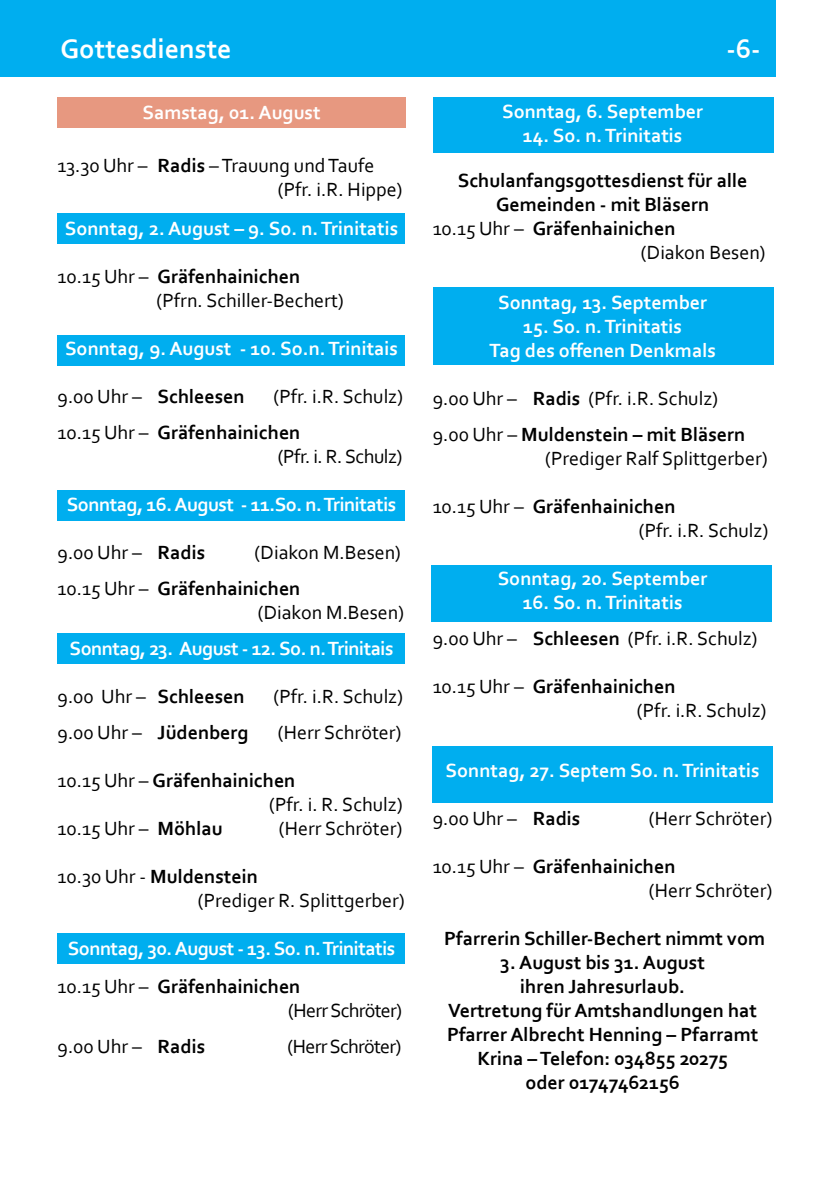
<style>
.page{position:relative;width:840px;height:1191px;background:#fff}
.page>*{position:absolute;margin:0;border:0;box-sizing:border-box;transform-origin:0 0}
.t1{font:700 28px "Corbel";color:#fff}
.Terminspale_Gottesdi{font:700 20px/24px "Corbel";color:#000;text-align:center}
.Terminspale_Gottesdi-2{font:20px/24px "Corbel";color:#000}
.Terminspale_Gottesdi-3{font:700 20px "Corbel";color:#fff}
.Terminspale_Gottesdi-4{font:700 20px "Corbel";letter-spacing:-.025em;color:#fff}
.Terminspale_Gottesdi-5{font:20px "Corbel";letter-spacing:-.035em;color:#000}
.Terminspale_Gottesdi-6{font:20px "Corbel";letter-spacing:-.025em;color:#000}
.s1{font-weight:700}
.s2{font-weight:400}
</style>
<div class="page">
<div style="left:431px;top:746px;width:341px;height:57px;background:#00aeef"></div>
<div style="left:431px;top:565px;width:340px;height:57px;background:#00aeef"></div>
<div style="left:432px;top:287px;width:341px;height:78px;background:#00aeef"></div>
<div style="left:432px;top:98px;width:341px;height:55px;background:#00aeef"></div>
<div style="left:57px;top:933px;width:348px;height:30px;background:#00aeef"></div>
<div style="left:57px;top:633px;width:348px;height:30px;background:#00aeef"></div>
<div style="left:57px;top:490px;width:348px;height:30px;background:#00aeef"></div>
<div style="left:57px;top:335px;width:348px;height:30px;background:#00aeef"></div>
<div style="left:57px;top:213px;width:348px;height:30px;background:#00aeef"></div>
<div style="left:57px;top:98px;width:348px;height:30px;background:#e79880"></div>
<div style="left:0;top:0;width:775px;height:77px;background:#00aeef"></div>
<p class="t1" style="left:60px;top:31px;width:173px">Gottesdienste</p>
<p class="t1" style="left:726px;top:31px;width:36px">-6-</p>
<p class="Terminspale_Gottesdi-3" style="left:142px;top:100px;width:179px">Samstag, 01. August</p>
<p class="Terminspale_Gottesdi-2" style="left:57px;top:153px;width:318px">13.30 Uhr – <span class="s1">Radis</span> – Trauung und Taufe</p>
<p class="Terminspale_Gottesdi-2" style="left:277px;top:177px;width:126px">(Pfr. i.R. Hippe)</p>
<p class="Terminspale_Gottesdi-3" style="left:65px;top:216px;width:335px">Sonntag, 2. August – 9. So. n. Trinitatis</p>
<p class="Terminspale_Gottesdi" style="left:57px;top:263px;width:244px"><span class="s2">10.15 Uhr –</span> Gräfenhainichen</p>
<p class="Terminspale_Gottesdi-2" style="left:156px;top:287px;width:189px">(Pfrn. Schiller-Bechert)</p>
<p class="Terminspale_Gottesdi-3" style="left:65px;top:336px;width:334px">Sonntag, 9. August - 10. So.n. Trinitais</p>
<p class="Terminspale_Gottesdi" style="left:57px;top:383px;width:188px"><span class="s2">9.00 Uhr –</span> Schleesen</p>
<p class="Terminspale_Gottesdi-2" style="left:273px;top:383px;width:131px">(Pfr. i.R. Schulz)</p>
<p class="Terminspale_Gottesdi" style="left:57px;top:419px;width:244px"><span class="s2">10.15 Uhr –</span> Gräfenhainichen</p>
<p class="Terminspale_Gottesdi-6" style="left:277px;top:444px;width:126px">(Pfr. i. R. Schulz)</p>
<p class="Terminspale_Gottesdi-4" style="left:67px;top:492px;width:331px">Sonntag, 16. August - 11.So. n. Trinitatis</p>
<p class="Terminspale_Gottesdi-2" style="left:57px;top:539px;width:149px">9.00 Uhr – <span class="s1">Radis</span></p>
<p class="Terminspale_Gottesdi-2" style="left:254px;top:539px;width:148px">(Diakon M.Besen)</p>
<p class="Terminspale_Gottesdi" style="left:57px;top:575px;width:244px"><span class="s2">10.15 Uhr –</span> Gräfenhainichen</p>
<p class="Terminspale_Gottesdi-2" style="left:257px;top:599px;width:148px">(Diakon M.Besen)</p>
<p class="Terminspale_Gottesdi-4" style="left:70px;top:636px;width:325px">Sonntag, 23. August - 12. So. n. Trinitais</p>
<p class="Terminspale_Gottesdi" style="left:57px;top:683px;width:188px"><span class="s2">9.00 Uhr –</span> Schleesen</p>
<p class="Terminspale_Gottesdi-2" style="left:273px;top:683px;width:131px">(Pfr. i.R. Schulz)</p>
<p class="Terminspale_Gottesdi" style="left:57px;top:719px;width:192px"><span class="s2">9.00 Uhr –</span> Jüdenberg</p>
<p class="Terminspale_Gottesdi-2" style="left:278px;top:719px;width:125px">(Herr Schröter)</p>
<p class="Terminspale_Gottesdi" style="left:57px;top:767px;width:239px"><span class="s2">10.15 Uhr –</span> Gräfenhainichen</p>
<p class="Terminspale_Gottesdi-2" style="left:269px;top:791px;width:135px">(Pfr. i. R. Schulz)</p>
<p class="Terminspale_Gottesdi-2" style="left:57px;top:815px;width:167px">10.15 Uhr – <span class="s1">Möhlau</span></p>
<p class="Terminspale_Gottesdi-2" style="left:278px;top:815px;width:125px">(Herr Schröter)</p>
<p class="Terminspale_Gottesdi" style="left:57px;top:863px;width:202px"><span class="s2">10.30 Uhr -</span> Muldenstein</p>
<p class="Terminspale_Gottesdi-2" style="left:197px;top:887px;width:208px">(Prediger R. Splittgerber)</p>
<p class="Terminspale_Gottesdi-4" style="left:68px;top:936px;width:329px">Sonntag, 30. August - 13. So. n. Trinitatis</p>
<p class="Terminspale_Gottesdi" style="left:57px;top:974px;width:244px"><span class="s2">10.15 Uhr –</span> Gräfenhainichen</p>
<p class="Terminspale_Gottesdi-5" style="left:288px;top:998px;width:115px">(Herr Schröter)</p>
<p class="Terminspale_Gottesdi-2" style="left:57px;top:1034px;width:149px">9.00 Uhr – <span class="s1">Radis</span></p>
<p class="Terminspale_Gottesdi-5" style="left:287px;top:1034px;width:115px">(Herr Schröter)</p>
<p class="Terminspale_Gottesdi-3" style="left:502px;top:99px;width:202px">Sonntag, 6. September</p>
<p class="Terminspale_Gottesdi-3" style="left:522px;top:123px;width:161px">14. So. n. Trinitatis</p>
<p class="Terminspale_Gottesdi" style="left:457px;top:167px;width:291px">Schulanfangsgottesdienst für alle</p>
<p class="Terminspale_Gottesdi" style="left:496px;top:191px;width:214px">Gemeinden - mit Bläsern</p>
<p class="Terminspale_Gottesdi" style="left:432px;top:215px;width:244px"><span class="s2">10.15 Uhr –</span> Gräfenhainichen</p>
<p class="Terminspale_Gottesdi-2" style="left:640px;top:239px;width:126px">(Diakon Besen)</p>
<p class="Terminspale_Gottesdi-3" style="left:498px;top:290px;width:210px">Sonntag, 13. September</p>
<p class="Terminspale_Gottesdi-3" style="left:523px;top:314px;width:160px">15. So. n. Trinitatis</p>
<p class="Terminspale_Gottesdi-3" style="left:489px;top:338px;width:228px">Tag des offenen Denkmals</p>
<p class="Terminspale_Gottesdi-2" style="left:432px;top:386px;width:287px">9.00 Uhr – <span class="s1">Radis</span> (Pfr. i.R. Schulz)</p>
<p class="Terminspale_Gottesdi" style="left:432px;top:422px;width:314px"><span class="s2">9.00 Uhr –</span> Muldenstein – mit Bläsern</p>
<p class="Terminspale_Gottesdi-2" style="left:545px;top:446px;width:224px">(Prediger Ralf Splittgerber)</p>
<p class="Terminspale_Gottesdi" style="left:432px;top:494px;width:244px"><span class="s2">10.15 Uhr –</span> Gräfenhainichen</p>
<p class="Terminspale_Gottesdi-2" style="left:638px;top:518px;width:131px">(Pfr. i.R. Schulz)</p>
<p class="Terminspale_Gottesdi-3" style="left:497px;top:566px;width:211px">Sonntag, 20. September</p>
<p class="Terminspale_Gottesdi-3" style="left:522px;top:590px;width:161px">16. So. n. Trinitatis</p>
<p class="Terminspale_Gottesdi-2" style="left:432px;top:626px;width:326px">9.00 Uhr – <span class="s1">Schleesen</span> (Pfr. i.R. Schulz)</p>
<p class="Terminspale_Gottesdi-2" style="left:636px;top:674px;width:131px;text-indent:-204px">10.15 Uhr – <span class="s1">Gräfenhainichen<br></span>(Pfr. i.R. Schulz)</p>
<p class="Terminspale_Gottesdi-3" style="left:445px;top:758px;width:315px">Sonntag, 27. Septem So. n. Trinitatis</p>
<p class="Terminspale_Gottesdi-2" style="left:432px;top:806px;width:149px">9.00 Uhr – <span class="s1">Radis</span></p>
<p class="Terminspale_Gottesdi-2" style="left:648px;top:806px;width:125px">(Herr Schröter)</p>
<p class="Terminspale_Gottesdi" style="left:432px;top:854px;width:244px"><span class="s2">10.15 Uhr –</span> Gräfenhainichen</p>
<p class="Terminspale_Gottesdi-2" style="left:648px;top:878px;width:125px">(Herr Schröter)</p>
<p class="Terminspale_Gottesdi" style="left:444px;top:926px;width:322px">Pfarrerin Schiller-Bechert nimmt vom</p>
<p class="Terminspale_Gottesdi" style="left:500px;top:950px;width:206px">3. August bis 31. August</p>
<p class="Terminspale_Gottesdi" style="left:520px;top:974px;width:166px">ihren Jahresurlaub.</p>
<p class="Terminspale_Gottesdi" style="left:447px;top:998px;width:312px">Vertretung für Amtshandlungen hat<br>Pfarrer Albrecht Henning – Pfarramt<br>Krina – Telefon: 034855 20275</p>
<p class="Terminspale_Gottesdi" style="left:525px;top:1070px;width:156px">oder 01747462156</p>
</div>
